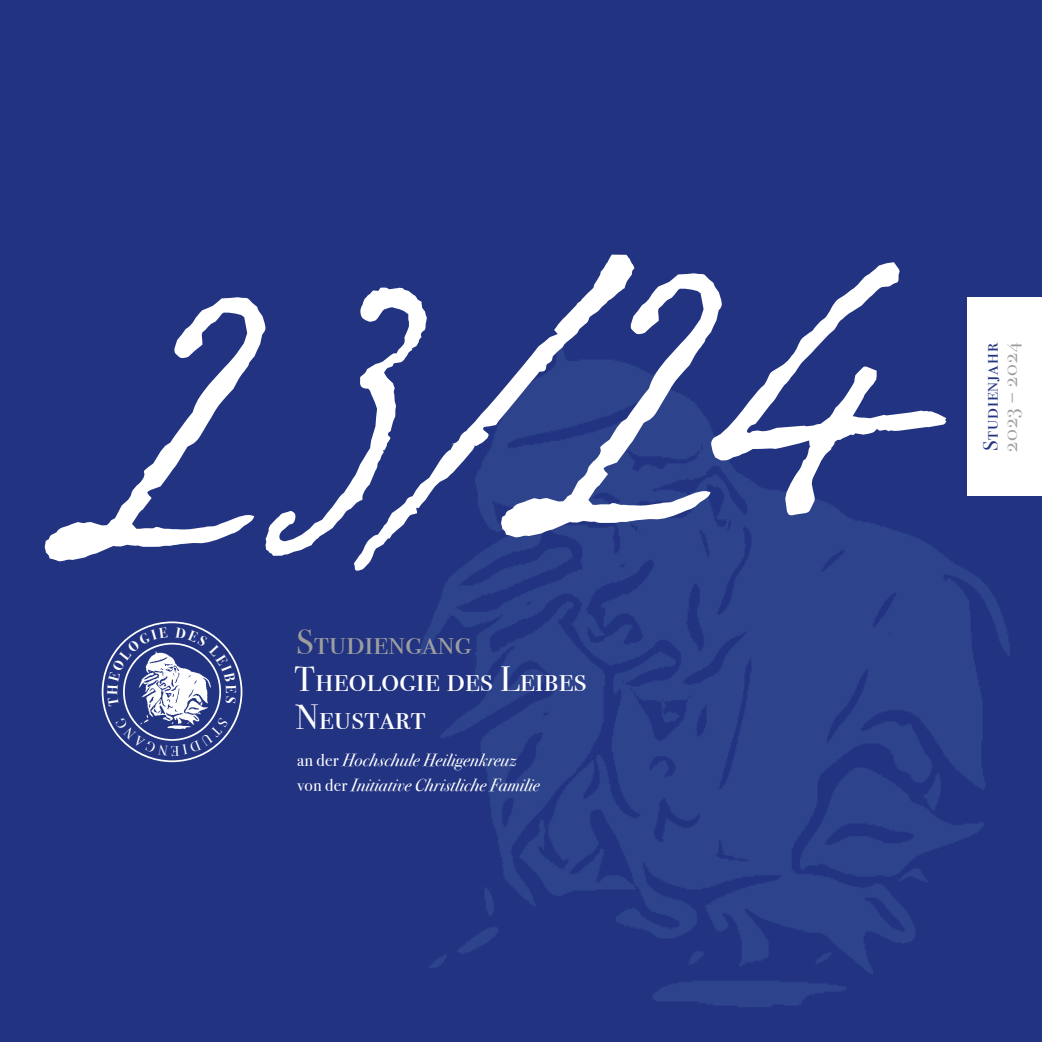
<style>
.page{position:relative;width:1042px;height:1042px;background:#223382}
.page>*{position:absolute;margin:0;border:0;box-sizing:border-box;transform-origin:0 0}
.t1{font:332.5px "JP2 LT Pro";color:#fff}
.t2{font:35px/37.3px "Bodoni Svty Two SCITCTT Book";letter-spacing:.01em;color:#fff}
.t3{font:35px "Bodoni Svty Two SCITCTT Book";letter-spacing:.01em;color:#9d9e9e}
.t4{font:21px "Bodoni Svty Two SCITCTT Book";letter-spacing:.05em;color:#223382}
.t5{font:21px "Bodoni Svty Two SCITCTT Book";letter-spacing:.05em;color:#9d9e9e}
.t6{font:17.5px/24.8px "Bodoni Svty Two OSITCTT Book It";letter-spacing:.01em;color:#fff}
.s1{font-family:"Bodoni Svty Two OSITCTT Book"}
</style>
<div class="page">
<img style="left:420px;top:297px;width:622px;height:710px">
<div style="left:967px;top:298px;width:75px;height:198px;background:#fff"></div>
<img style="left:121px;top:641px;width:102px;height:101px;border-radius:49px">
<svg style="left:115px;top:716px;width:114px;height:40px"></svg>
<svg style="left:107px;top:627px;width:61px;height:80px"></svg>
<svg style="left:175px;top:627px;width:61px;height:77px"></svg>
<h1 class="t1" style="left:33px;top:242px;width:874px;rotate:-3deg">23/24</h1>
<h2 class="t3" style="left:296px;top:621px;width:176px">Studiengang</h2>
<h2 class="t2" style="left:295px;top:661px;width:293px">Theologie des Leibes<br>Neustart</h2>
<p class="t6" style="left:297px;top:748px;width:244px"><span class="s1">an der</span> Hochschule Heiligenkreuz <span class="s1">von der</span> Initiative Christliche Familie</p>
<p class="t4" style="left:978px;top:451px;width:110px;rotate:-90deg">Studienjahr</p>
<p class="t5" style="left:997px;top:452px;width:111px;rotate:-90deg">2023 – 2024</p>
</div>
